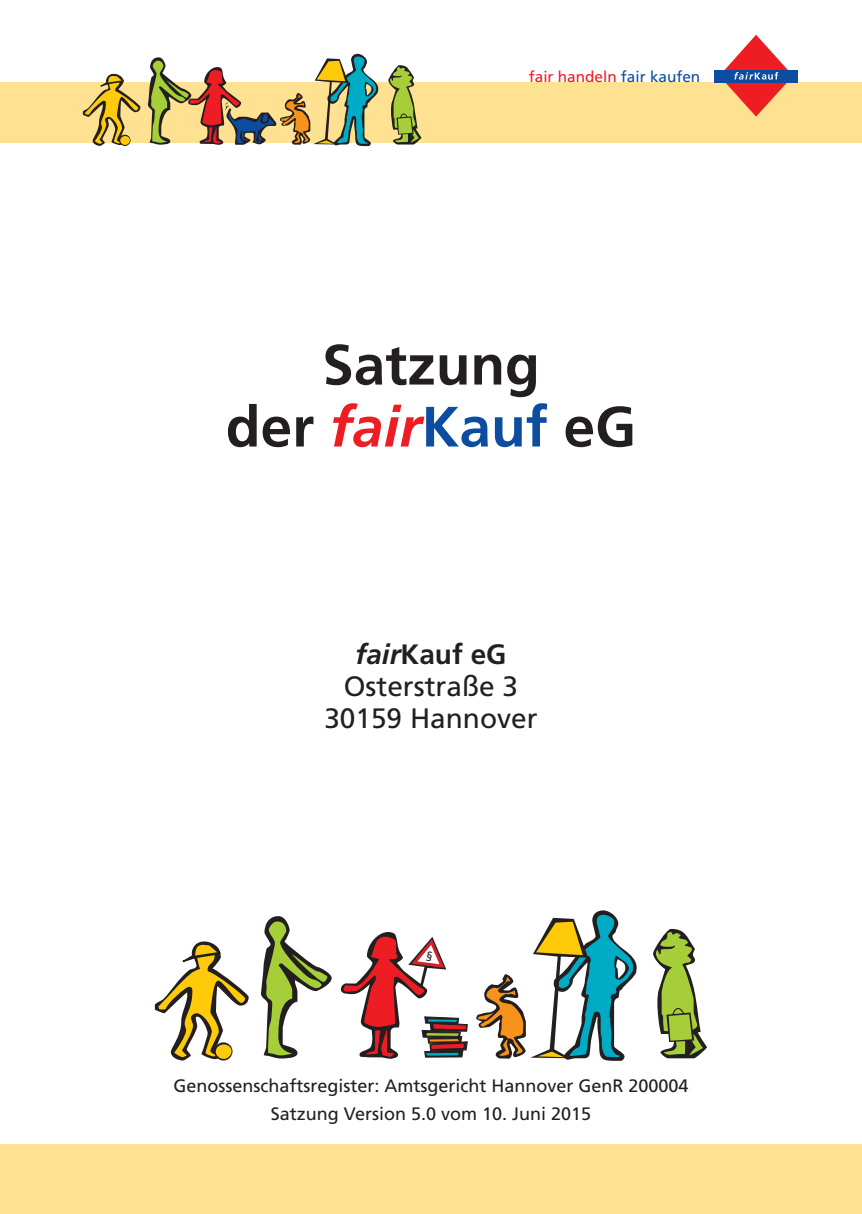
<style>
.page{position:relative;width:862px;height:1214px;background:#fff}
.page>*{position:absolute;margin:0;border:0;box-sizing:border-box;transform-origin:0 0}
.t1{font:700 56.8px/62px "Frutiger";color:#231f20;text-align:center}
.t2{font:28px/32px "Frutiger";color:#231f20;text-align:center}
.t3{font:18px/28px "Frutiger";color:#231f20;text-align:center}
.t4{font:15.4px "Frutiger";color:#ee1d23}
.s1{color:#0d4da1}
.s2{font-style:italic;color:#ee1d23}
.s3{font-weight:700;font-style:italic}
.s4{font-weight:700}
</style>
<div class="page">
<div style="left:0;top:1143px;width:862px;height:70px;background:#ffe192"></div>
<div style="left:0;top:82px;width:862px;height:61px;background:#ffe192"></div>
<div style="left:714px;top:70px;width:83px;height:12px;background:#0d4da1"></div>
<svg style="left:719px;top:35px;width:74px;height:82px"></svg>
<svg style="left:388px;top:65px;width:33px;height:79px"></svg>
<svg style="left:148px;top:54px;width:230px;height:92px"></svg>
<svg style="left:83px;top:73px;width:57px;height:73px"></svg>
<svg style="left:261px;top:916px;width:71px;height:142px"></svg>
<svg style="left:653px;top:928px;width:54px;height:130px"></svg>
<svg style="left:476px;top:910px;width:160px;height:150px"></svg>
<svg style="left:155px;top:941px;width:94px;height:119px"></svg>
<svg style="left:341px;top:932px;width:127px;height:126px"></svg>
<p class="t4" style="left:529px;top:70px;width:173px">fair handeln <span class="s1">fair kaufen</span></p>
<h1 class="t1" style="left:226px;top:338px;width:412px">Satzung<br>der <span class="s2">fair</span><span class="s1">Kauf</span> eG</h1>
<h2 class="t2" style="left:324px;top:640px;width:215px"><span class="s3">fair</span><span class="s4">Kauf eG<br></span>Osterstraße 3<br>30159 Hannover</h2>
<p class="t3" style="left:173px;top:1072px;width:517px">Genossenschaftsregister: Amtsgericht Hannover GenR 200004<br>Satzung Version 5.0 vom 10. Juni 2015</p>
</div>
